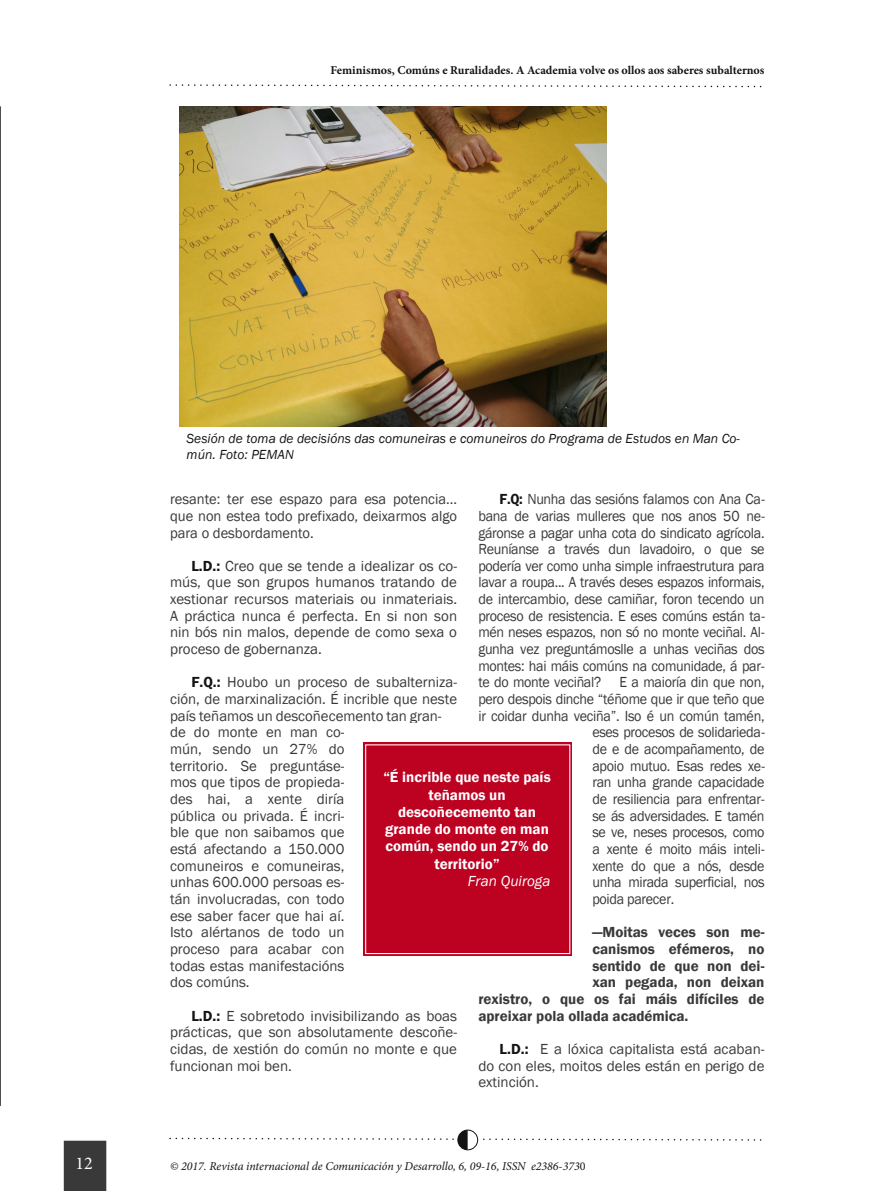
<style>
.page{position:relative;width:893px;height:1191px;background:#fff}
.page>*{position:absolute;margin:0;border:0;box-sizing:border-box;transform-origin:0 0}
.t1{font:18px "Minion Pro";color:#fff}
.t2{font:15px "Franklin Gothic";letter-spacing:-.02em;color:#393939;scale:.94 1}
.t3{font:15px/16.6px "Franklin Gothic";letter-spacing:-.02em;color:#393939;text-align:justify}
.t4{font:15px/16.6px "Franklin Gothic";color:#393939}
.t5{font:600 15px "Franklin Gothic";color:#393939}
.t6{font:600 15px/17.2px "Franklin Gothic";color:#fff;text-align:center}
.t7{font:italic 15px "Franklin Gothic";color:#fff}
.t8{font:italic 13.5px/16.6px "Franklin Gothic";color:#161413}
.t9{font:italic 12px "Minion Pro";color:#161413}
.t10{font:700 12px "Minion Pro";color:#161413}
.s1{font-weight:600;color:#161413}
.s2{font-style:normal}
</style>
<div class="page">
<svg style="left:169px;top:84px;width:593px;height:4px"></svg>
<div style="left:64px;top:1140px;width:42px;height:51px;background:#393939"></div>
<div style="left:457px;top:1128px;width:22px;height:23px;border:2px solid #fff;border-radius:50%"></div>
<div style="left:457px;top:1129px;width:21px;height:21px;border:1px solid #161413;border-radius:50%"></div>
<svg style="left:169px;top:1130px;width:593px;height:19px"></svg>
<hr style="left:0;top:106px;width:1px;height:1000px;background:#161413">
<div style="left:364px;top:742px;width:208px;height:213px;background:#bd0121"></div>
<div style="left:365px;top:744px;width:205px;height:210px;border:1px solid #fff"></div>
<img style="left:179px;top:106px;width:427px;height:320px">
<p class="t10" style="left:331px;top:65px;width:435px">Feminismos, Comúns e Ruralidades. A Academia volve os ollos aos saberes subalternos</p>
<p class="t8" style="left:187px;top:429px;width:555px">Sesión de toma de decisións das comuneiras e comuneiros do Programa de Estudos en Man Co&shy;mún. Foto: PEMAN</p>
<p class="t2" style="left:500px;top:490px;width:284px"><span class="s1">F.Q:</span> Nunha das sesións falamos con Ana Ca-</p>
<p class="t2" style="left:478px;top:507px;width:306px">bana de varias mulleres que nos anos 50 ne-</p>
<p class="t2" style="left:478px;top:524px;width:306px">gáronse a pagar unha cota do sindicato agrícola.</p>
<p class="t2" style="left:478px;top:540px;width:306px">Reuníanse a través dun lavadoiro, o que se</p>
<p class="t2" style="left:478px;top:557px;width:306px">podería ver como unha simple infraestrutura para</p>
<p class="t2" style="left:478px;top:574px;width:306px">lavar a roupa... A través deses espazos informais,</p>
<p class="t2" style="left:478px;top:590px;width:306px">de intercambio, dese camiñar, foron tecendo un</p>
<p class="t2" style="left:478px;top:607px;width:306px">proceso de resistencia. E eses comúns están ta-</p>
<p class="t2" style="left:478px;top:623px;width:306px">mén neses espazos, non só no monte veciñal. Al-</p>
<p class="t2" style="left:478px;top:640px;width:306px">gunha vez preguntámoslle a unhas veciñas dos</p>
<p class="t2" style="left:478px;top:657px;width:306px">montes: hai máis comúns na comunidade, á par-</p>
<p class="t2" style="left:478px;top:673px;width:306px">te do monte veciñal? E a maioría din que non,</p>
<p class="t2" style="left:478px;top:690px;width:306px">pero despois dinche “téñome que ir que teño que</p>
<p class="t2" style="left:478px;top:707px;width:306px">ir coidar dunha veciña”. Iso é un común tamén,</p>
<p class="t2" style="left:592px;top:723px;width:185px">eses procesos de solidarieda-</p>
<p class="t2" style="left:592px;top:740px;width:185px">de e de acompañamento, de</p>
<p class="t2" style="left:592px;top:757px;width:185px">apoio mutuo. Esas redes xe-</p>
<p class="t2" style="left:592px;top:773px;width:185px">ran unha grande capacidade</p>
<p class="t2" style="left:592px;top:790px;width:185px">de resiliencia para enfrentar-</p>
<p class="t2" style="left:592px;top:807px;width:185px">se ás adversidades. E tamén</p>
<p class="t2" style="left:592px;top:823px;width:185px">se ve, neses procesos, como</p>
<p class="t2" style="left:592px;top:840px;width:185px">a xente é moito máis inteli-</p>
<p class="t2" style="left:592px;top:857px;width:185px">xente do que a nós, desde</p>
<p class="t2" style="left:592px;top:873px;width:185px">unha mirada superficial, nos</p>
<p class="t2" style="left:592px;top:890px;width:89px">poida parecer.</p>
<p class="t5" style="left:592px;top:923px;width:174px">—Moitas veces son me-</p>
<p class="t5" style="left:592px;top:940px;width:174px">canismos efémeros, no</p>
<p class="t5" style="left:592px;top:956px;width:174px">sentido de que non dei-</p>
<p class="t5" style="left:592px;top:973px;width:174px">xan pegada, non deixan</p>
<p class="t5" style="left:478px;top:990px;width:288px">rexistro, o que os fai máis difíciles de</p>
<p class="t5" style="left:478px;top:1006px;width:212px">apreixar pola ollada académica.</p>
<p class="t3" style="left:478px;top:1040px;width:288px;text-indent:21px"><span class="s1">L.D.:</span> E a lóxica capitalista está acaban&shy;do con eles, moitos deles están en perigo de extinción.</p>
<p class="t3" style="left:170px;top:490px;width:289px">resante: ter ese espazo para esa potencia... que non estea todo prefixado, deixarmos algo para o desbordamento.</p>
<p class="t3" style="left:170px;top:557px;width:289px;text-indent:21px"><span class="s1">L.D.:</span> Creo que se tende a idealizar os co&shy;mús, que son grupos humanos tratando de xestionar recursos materiais ou inmateriais.<br>A práctica nunca é perfecta. En si non son nin bós nin malos, depende de como sexa o proceso de gobernanza.</p>
<p class="t4" style="left:170px;top:674px;width:289px;text-indent:21px"><span class="s1">F.Q.:</span> Houbo un proceso de subalterniza&shy;ción, de marxinalización. É incrible que neste país teñamos un descoñecemento tan gran&shy;de do monte en man co-<br>mún, sendo un 27% do<br>territorio. Se preguntáse-<br>mos que tipos de propieda-<br>des hai, a xente diría<br>pública ou privada. É incri-<br>ble que non saibamos que<br>está afectando a 150.000<br>comuneiros e comuneiras,<br>unhas 600.000 persoas es-<br>tán involucradas, con todo<br>ese saber facer que hai aí.<br>Isto alértanos de todo un<br>proceso para acabar con<br>todas estas manifestacións<br>dos comúns.</p>
<p class="t3" style="left:170px;top:1007px;width:289px;text-indent:21px"><span class="s1">L.D.:</span> E sobretodo invisibilizando as boas prácticas, que son absolutamente descoñe&shy;cidas, de xestión do común no monte e que funcionan moi ben.</p>
<p class="t6" style="left:383px;top:768px;width:169px">“É incrible que neste país teñamos un descoñecemento tan grande do monte en man común, sendo un 27% do territorio”</p>
<p class="t7" style="left:468px;top:872px;width:84px">Fran Quiroga</p>
<p class="t1" style="left:75px;top:1155px;width:19px">12</p>
<p class="t9" style="left:170px;top:1161px;width:417px">© 2017. Revista internacional de Comunicación y Desarrollo, 6, 09-16, ISSN e2386-373<span class="s2">0</span></p>
</div>
